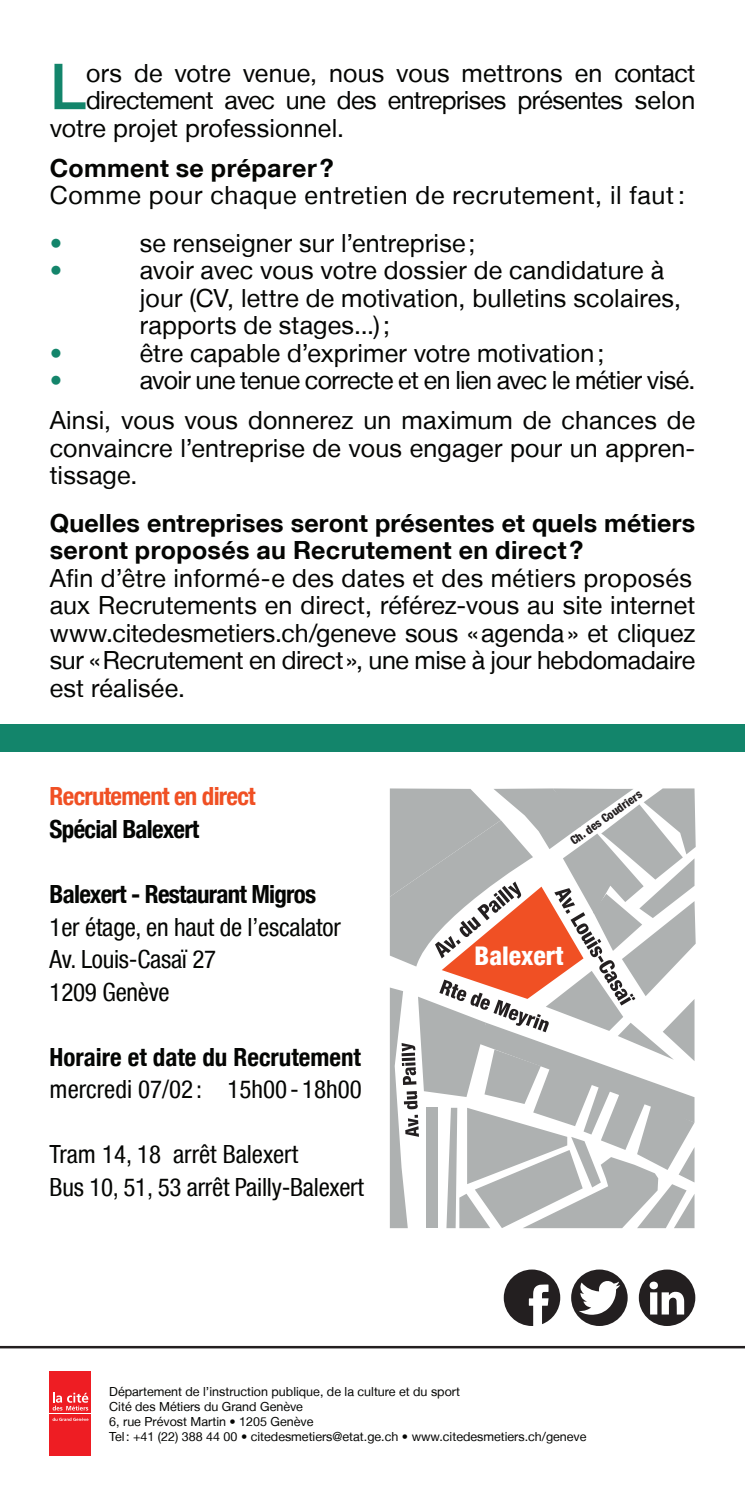
<style>
.page{position:relative;width:745px;height:1489px;background:#fff}
.page>*{position:absolute;margin:0;border:0;box-sizing:border-box;transform-origin:0 0}
.t1{font:500 63.5px "Helvetica Neue LT";color:#13856b}
.t2{font:800 condensed 25.75px "Helvetica Neue LT";color:#fff}
.t3{font:25px/27.5px "Helvetica Neue LT";letter-spacing:.005em;color:#040503}
.t4{font:condensed 25px/32.5px "Helvetica Neue LT";letter-spacing:-.01em;color:#040503}
.t5{font:700 25px/27.5px "Helvetica Neue LT";letter-spacing:.01em;color:#040503}
.t6{font:25px/40px "Helvetica Neue LT";letter-spacing:-.015em;color:#040503;text-align:right}
.t7{font:25px "Helvetica Neue LT";letter-spacing:-.02em;color:#040503}
.t8{font:25px "Helvetica Neue LT";letter-spacing:.025em;color:#040503}
.t9{font:700 condensed 25px "Helvetica Neue LT";letter-spacing:-.03em;color:#040503}
.t10{font:700 condensed 25px "Helvetica Neue LT";color:#040503}
.t11{font:700 condensed 25px "Helvetica Neue LT";letter-spacing:-.03em;color:#f05024}
.t12{font:25px "Helvetica Neue LT";color:#13856b}
.t13{font:12.5px/15px "Helvetica Neue LT";color:#040503}
.t14{font:800 condensed 11.75px "Helvetica Neue LT";color:#231f20}
</style>
<div class="page">
<div style="left:0;top:723px;width:744px;height:28px;background:#13856b"></div>
<svg style="left:503px;top:1269px;width:57px;height:56px"></svg>
<svg style="left:638px;top:1269px;width:56px;height:56px"></svg>
<svg style="left:571px;top:1269px;width:56px;height:56px"></svg>
<div style="left:50px;top:1371px;width:41px;height:41px;background:#ee1d23"></div>
<div style="left:50px;top:1414px;width:41px;height:41px;background:#ee1d23"></div>
<svg style="left:53px;top:1392px;width:35px;height:18px"></svg>
<svg style="left:52px;top:1417px;width:36px;height:3px"></svg>
<svg style="left:389px;top:788px;width:306px;height:440px"></svg>
<hr style="left:0;top:1345px;width:744px;height:3px;background:#231f20">
<h1 class="t1" style="left:50px;top:49px;width:38px">L</h1>
<p class="t3" style="left:86px;top:59px;width:610px">ors de votre venue, nous vous mettrons en contact</p>
<p class="t7" style="left:86px;top:85px;width:610px">directement avec une des entreprises présentes selon</p>
<p class="t3" style="left:50px;top:114px;width:296px">votre projet professionnel.</p>
<p class="t5" style="left:50px;top:153px;width:285px">Comment se préparer?</p>
<p class="t8" style="left:50px;top:180px;width:636px">Comme pour chaque entretien de recrutement, il faut :</p>
<p class="t12" style="left:50px;top:228px;width:14px">•</p>
<p class="t3" style="left:140px;top:229px;width:337px">se renseigner sur l’entreprise;</p>
<p class="t12" style="left:50px;top:255px;width:14px">•</p>
<p class="t3" style="left:140px;top:256px;width:542px">avoir avec vous votre dossier de candidature à jour (CV, lettre de motivation, bulletins scolaires, rapports de stages...);</p>
<p class="t12" style="left:50px;top:338px;width:14px">•</p>
<p class="t3" style="left:140px;top:339px;width:466px">être capable d’exprimer votre motivation;</p>
<p class="t12" style="left:50px;top:365px;width:14px">•</p>
<p class="t6" style="left:50px;top:360px;width:646px">avoir une tenue correcte et en lien avec le métier visé.<br>Ainsi, vous vous donnerez un maximum de chances de</p>
<p class="t3" style="left:50px;top:434px;width:646px">convaincre l’entreprise de vous engager pour un appren&shy;tissage.</p>
<p class="t5" style="left:50px;top:508px;width:646px">Quelles entreprises seront présentes et quels métiers seront proposés au Recrutement en direct?</p>
<p class="t3" style="left:50px;top:564px;width:646px">Afin d’être informé-e des dates et des métiers proposés aux Recrutements en direct, référez-vous au site internet www.citedesmetiers.ch/geneve sous «agenda» et cliquez sur «Recrutement en direct», une mise à jour hebdomadaire est réalisée.</p>
<p class="t11" style="left:50px;top:781px;width:207px">Recrutement en direct</p>
<p class="t9" style="left:50px;top:813px;width:151px">Spécial Balexert</p>
<p class="t9" style="left:50px;top:878px;width:268px">Balexert - Restaurant Migros</p>
<p class="t4" style="left:50px;top:910px;width:292px">1er étage, en haut de l’escalator<br>Av. Louis-Casaï 27<br>1209 Genève</p>
<p class="t10" style="left:50px;top:1041px;width:312px">Horaire et date du Recrutement</p>
<p class="t4" style="left:50px;top:1072px;width:154px">mercredi 07/02 :</p>
<p class="t4" style="left:227px;top:1072px;width:136px">15h00 - 18h00</p>
<p class="t4" style="left:50px;top:1137px;width:315px">Tram 14, 18 arrêt Balexert<br>Bus 10, 51, 53 arrêt Pailly-Balexert</p>
<p class="t14" style="left:567px;top:835px;width:86px;rotate:-35deg">Ch. des Coudriers</p>
<p class="t2" style="left:474px;top:939px;width:90px">Balexert</p>
<p class="t13" style="left:109px;top:1383px;width:478px">Département de l’instruction publique, de la culture et du sport<br>Cité des Métiers du Grand Genève<br>6, rue Prévost Martin • 1205 Genève<br>Tel: +41 (22) 388 44 00 • citedesmetiers@etat.ge.ch • www.citedesmetiers.ch/geneve</p>
</div>
